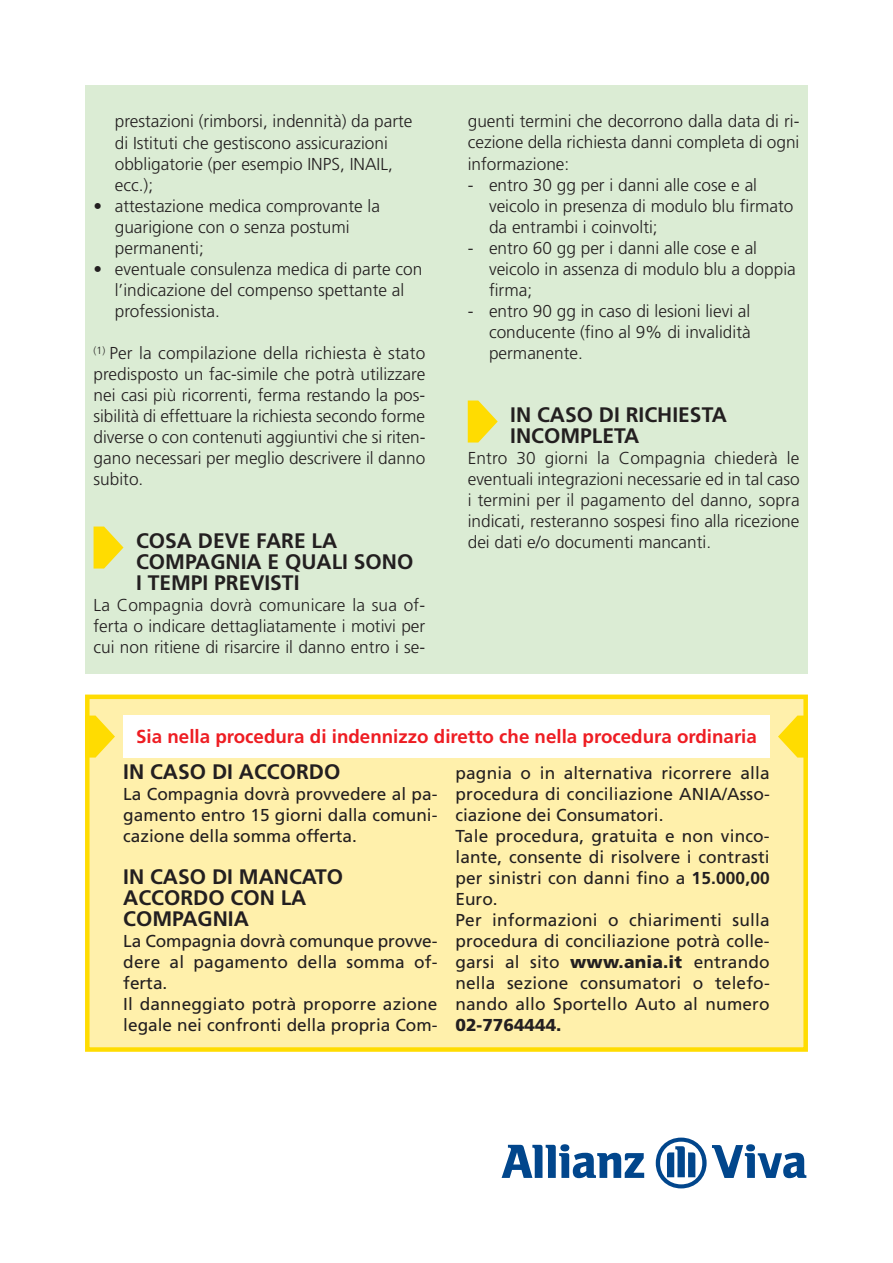
<style>
.page{position:relative;width:893px;height:1263px;background:#fff}
.page>*{position:absolute;margin:0;border:0;box-sizing:border-box;transform-origin:0 0}
.t1{font:700 21px/21px "Frutiger";color:#231f20}
.t2{font:700 18.75px "Frutiger";color:#ee1d23}
.t3{font:300 17.25px/21px "Frutiger";color:#231f20}
.t4{font:17.25px/21px "Frutiger";letter-spacing:.01em;color:#231f20}
.t5{font:900 17.25px "Frutiger";color:#231f20}
.s1{font-weight:700}
.s2{font-weight:900}
</style>
<div class="page">
<svg style="left:502px;top:1144px;width:142px;height:34px"></svg>
<svg style="left:656px;top:1137px;width:150px;height:51px"></svg>
<div style="left:348px;top:85px;width:460px;height:588px;background:#dbecd4"></div>
<div style="left:85px;top:85px;width:349px;height:588px;background:#dbecd4"></div>
<svg style="left:468px;top:400px;width:30px;height:42px"></svg>
<div style="left:87px;top:697px;width:719px;height:352px;background:#fff0ab"></div>
<div style="left:85px;top:694px;width:723px;height:358px;border:4px solid #ffdc01"></div>
<svg style="left:85px;top:715px;width:30px;height:42px"></svg>
<svg style="left:778px;top:715px;width:30px;height:42px"></svg>
<div style="left:123px;top:715px;width:647px;height:42px;background:#fff"></div>
<svg style="left:94px;top:526px;width:29px;height:42px"></svg>
<p class="t3" style="left:115px;top:112px;width:299px">prestazioni (rimborsi, indennità) da parte di Istituti che gestiscono assicurazioni obbligatorie (per esempio INPS, INAIL, ecc.);</p>
<p class="t3" style="left:115px;top:196px;width:267px;text-indent:-21px">• attestazione medica comprovante la guarigione con o senza postumi permanenti;</p>
<p class="t3" style="left:115px;top:259px;width:309px;text-indent:-21px">• eventuale consulenza medica di parte con l’indicazione del compenso spettante al professionista.</p>
<p class="t3" style="left:94px;top:343px;width:333px;text-align:justify"><sup>(1)</sup> Per la compilazione della richiesta è stato predisposto un fac-simile che potrà utilizzare nei casi più ricorrenti, ferma restando la pos&shy;sibilità di effettuare la richiesta secondo forme diverse o con contenuti aggiuntivi che si riten&shy;gano necessari per meglio descrivere il danno subito.</p>
<p class="t1" style="left:136px;top:531px;width:279px">COSA DEVE FARE LA<br>COMPAGNIA E QUALI SONO<br>I TEMPI PREVISTI</p>
<p class="t3" style="left:94px;top:595px;width:333px;text-align:justify">La Compagnia dovrà comunicare la sua of&shy;ferta o indicare dettagliatamente i motivi per cui non ritiene di risarcire il danno entro i se-</p>
<p class="t3" style="left:468px;top:112px;width:333px;text-align:justify">guenti termini che decorrono dalla data di ri&shy;cezione della richiesta danni completa di ogni informazione:</p>
<p class="t3" style="left:489px;top:175px;width:306px;text-indent:-21px">- entro 30 gg per i danni alle cose e al veicolo in presenza di modulo blu firmato da entrambi i coinvolti;</p>
<p class="t3" style="left:489px;top:238px;width:308px;text-indent:-21px">- entro 60 gg per i danni alle cose e al veicolo in assenza di modulo blu a doppia firma;</p>
<p class="t3" style="left:489px;top:301px;width:263px;text-align:justify;text-indent:-21px">- entro 90 gg in caso di lesioni lievi al conducente (fino al 9% di invalidità permanente.</p>
<p class="t1" style="left:510px;top:405px;width:218px">IN CASO DI RICHIESTA<br>INCOMPLETA</p>
<p class="t3" style="left:468px;top:448px;width:333px;text-align:justify">Entro 30 giorni la Compagnia chiederà le eventuali integrazioni necessarie ed in tal caso i termini per il pagamento del danno, sopra indicati, resteranno sospesi fino alla ricezione dei dati e/o documenti mancanti.</p>
<p class="t2" style="left:136px;top:729px;width:622px">Sia nella procedura di indennizzo diretto che nella procedura ordinaria</p>
<p class="t1" style="left:123px;top:762px;width:219px">IN CASO DI ACCORDO</p>
<p class="t4" style="left:123px;top:784px;width:316px;text-align:justify">La Compagnia dovrà provvedere al pa&shy;gamento entro 15 giorni dalla comuni&shy;cazione della somma offerta.</p>
<p class="t1" style="left:123px;top:867px;width:221px">IN CASO DI MANCATO<br>ACCORDO CON LA<br>COMPAGNIA</p>
<p class="t4" style="left:123px;top:931px;width:316px">La Compagnia dovrà comunque provve&shy;dere al pagamento della somma of&shy;ferta.<br>Il danneggiato potrà proporre azione legale nei confronti della propria Com-</p>
<p class="t4" style="left:455px;top:763px;width:316px">pagnia o in alternativa ricorrere alla procedura di conciliazione ANIA/Asso&shy;ciazione dei Consumatori.<br>Tale procedura, gratuita e non vinco&shy;lante, consente di risolvere i contrasti per sinistri con danni fino a <span class="s1">15.000,00<br></span>Euro.<br>Per informazioni o chiarimenti sulla procedura di conciliazione potrà colle&shy;garsi al sito <span class="s2">www.ania.it</span> entrando nella sezione consumatori o telefo&shy;nando allo Sportello Auto al numero</p>
<p class="t5" style="left:455px;top:1018px;width:108px">02-7764444.</p>
</div>
